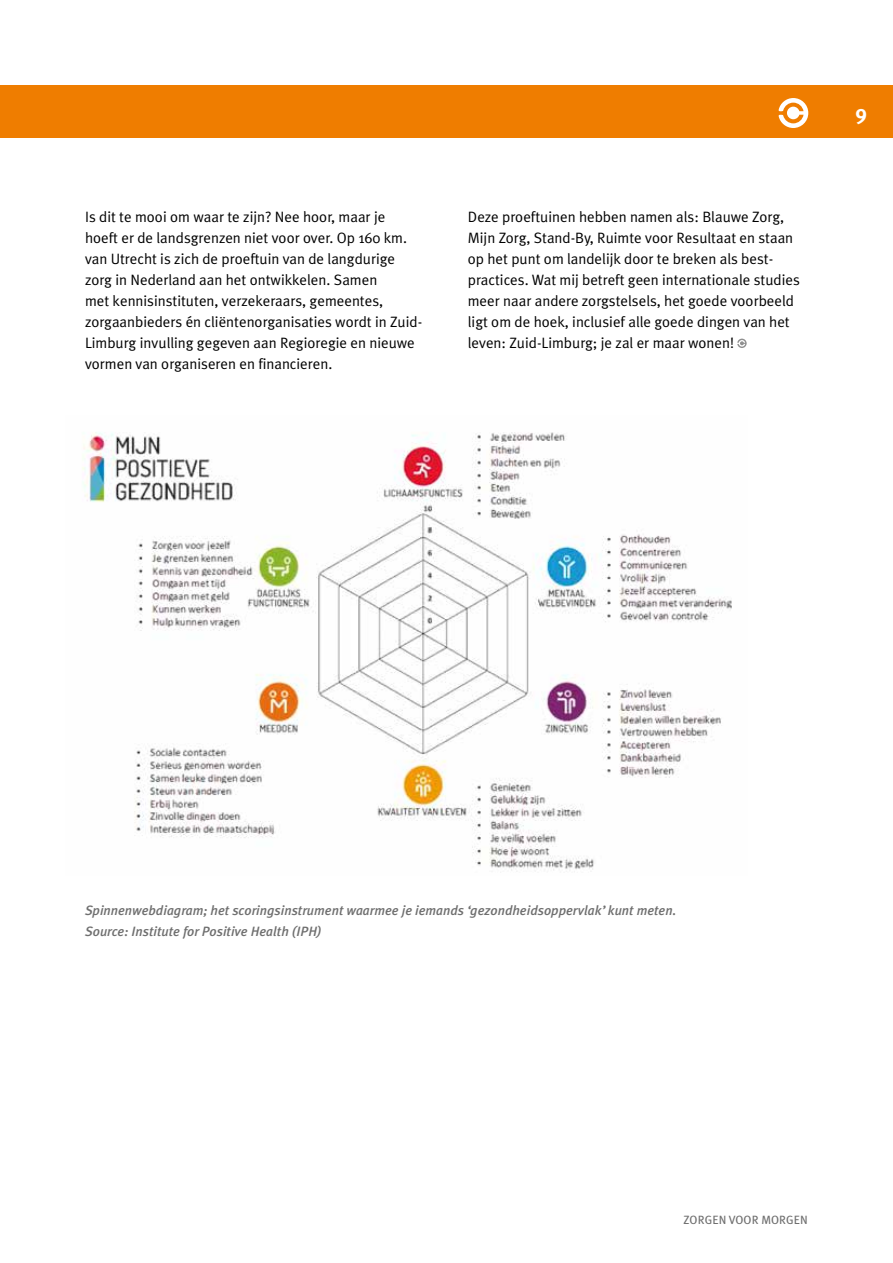
<style>
.page{position:relative;width:893px;height:1263px;background:#fff}
.page>*{position:absolute;margin:0;border:0;box-sizing:border-box;transform-origin:0 0}
.t1{font:700 21px "Meta Plus";color:#fff}
.t2{font:15px/21px "Meta Plus";color:#000}
.t3{font:italic 500 13.5px/21px "Meta Plus";color:#6f6f6f}
.t4{font:12px "Meta Plus Book Caps";letter-spacing:.01em;color:#6f6f6f}
</style>
<div class="page">
<div style="left:0;top:86px;width:893px;height:52px;background:#ef7d00"></div>
<svg style="left:737px;top:339px;width:10px;height:9px"></svg>
<img style="left:82px;top:432px;width:650px;height:440px">
<svg style="left:778px;top:98px;width:30px;height:30px"></svg>
<p class="t2" style="left:85px;top:206px;width:339px">Is dit te mooi om waar te zijn? Nee hoor, maar je<br>hoeft er de landsgrenzen niet voor over. Op 160 km. van Utrecht is zich de proeftuin van de langdurige zorg in Nederland aan het ontwikkelen. Samen<br>met kennisinstituten, verzekeraars, gemeentes, zorgaanbieders én cliëntenorganisaties wordt in Zuid-Limburg invulling gegeven aan Regioregie en nieuwe vormen van organiseren en financieren.</p>
<p class="t2" style="left:468px;top:206px;width:334px">Deze proeftuinen hebben namen als: Blauwe Zorg, Mijn Zorg, Stand-By, Ruimte voor Resultaat en staan op het punt om landelijk door te breken als best&shy;practices. Wat mij betreft geen internationale studies meer naar andere zorgstelsels, het goede voorbeeld ligt om de hoek, inclusief alle goede dingen van het leven: Zuid-Limburg; je zal er maar wonen!</p>
<h1 class="t1" style="left:856px;top:100px;width:13px">9</h1>
<p class="t3" style="left:85px;top:900px;width:593px">Spinnenwebdiagram; het scoringsinstrument waarmee je iemands ‘gezondheidsoppervlak’ kunt meten.<br>Source: Institute for Positive Health (IPH)</p>
<p class="t4" style="left:684px;top:1213px;width:126px">ZORGEN VOOR MORGEN</p>
</div>
